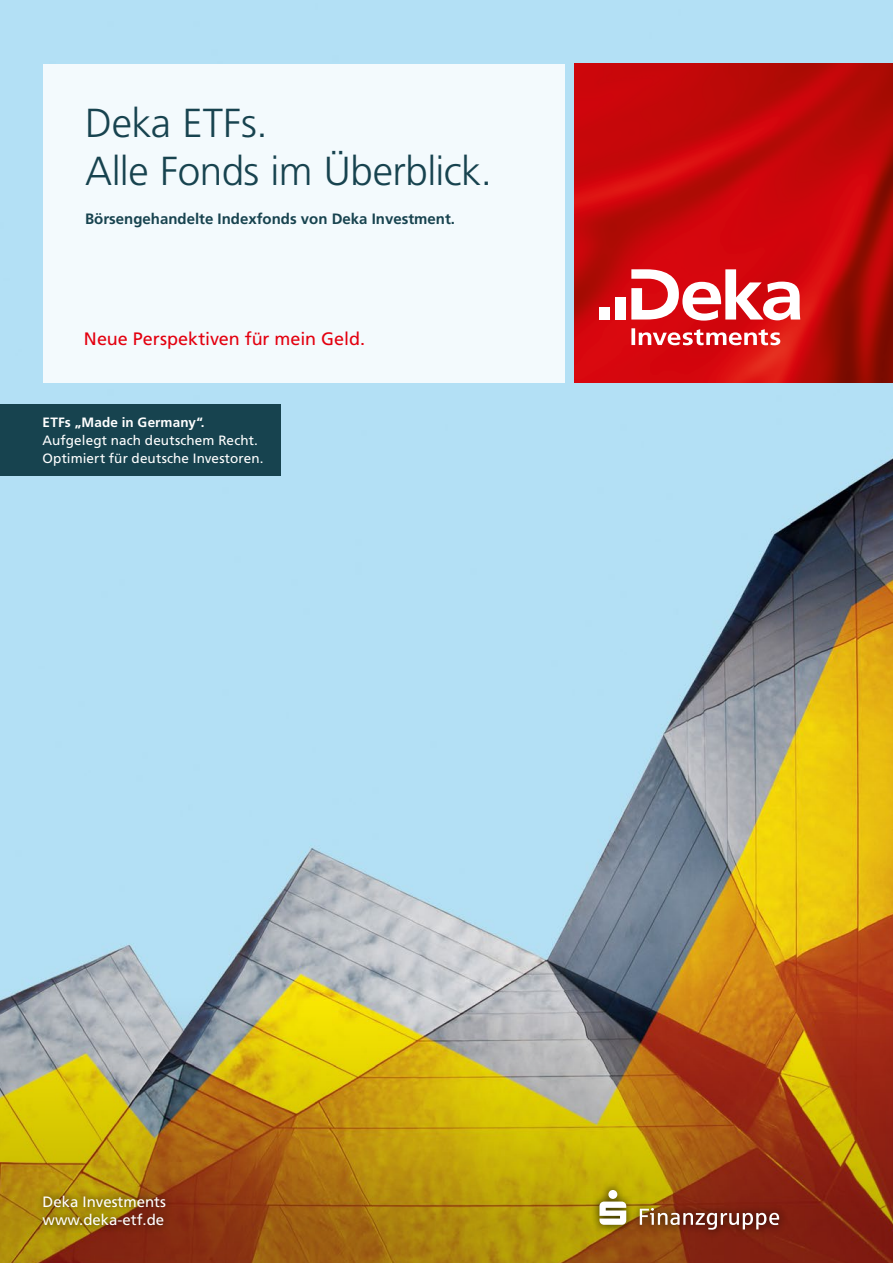
<style>
.page{position:relative;width:893px;height:1263px;background:#fff}
.page>*{position:absolute;margin:0;border:0;box-sizing:border-box;transform-origin:0 0}
.t1{font:300 40.5px/48.6px "Deka Frutiger OTPS";letter-spacing:-.015em;color:#17434f}
.t2{font:18px "Deka Frutiger OTPS";letter-spacing:-.005em;color:#e3000f}
.t3{font:700 15px "Deka Frutiger OTPS";color:#17434f}
.t4{font:15px/18px "Deka Frutiger OTPS";color:#fff}
.t5{font:13.5px/18px "Deka Frutiger OTPS";letter-spacing:.01em;color:#fff}
.t6{font:700 13.5px "Deka Frutiger OTPS";letter-spacing:.01em;color:#fff}
</style>
<div class="page">
<img style="left:0;top:0;width:893px;height:821px">
<img style="left:0;top:821px;width:893px;height:442px">
<div style="left:43px;top:64px;width:521px;height:319px;background:#f3fafd"></div>
<div style="left:0;top:404px;width:281px;height:72px;background:#17434f"></div>
<div style="left:35px;top:1187px;width:139px;height:47px;background:#000;opacity:.8"></div>
<div style="left:590px;top:1181px;width:198px;height:58px;background:#000;opacity:.8"></div>
<svg style="left:599px;top:1190px;width:27px;height:35px"></svg>
<svg style="left:640px;top:1208px;width:139px;height:22px;background:#935b48"></svg>
<img style="left:574px;top:64px;width:319px;height:319px">
<svg style="left:631px;top:269px;width:169px;height:52px"></svg>
<div style="left:615px;top:297px;width:11px;height:23px;background:#fff"></div>
<div style="left:600px;top:307px;width:10px;height:13px;background:#fff"></div>
<svg style="left:631px;top:328px;width:149px;height:17px"></svg>
<h1 class="t1" style="left:85px;top:98px;width:408px">Deka ETFs.<br>Alle Fonds im Überblick.</h1>
<p class="t3" style="left:85px;top:210px;width:372px">Börsengehandelte Indexfonds von Deka Investment.</p>
<h2 class="t2" style="left:84px;top:328px;width:283px">Neue Perspektiven für mein Geld.</h2>
<p class="t6" style="left:43px;top:414px;width:164px">ETFs „Made in Germany“.</p>
<p class="t5" style="left:43px;top:431px;width:223px">Aufgelegt nach deutschem Recht.<br>Optimiert für deutsche Investoren.</p>
<p class="t4" style="left:43px;top:1192px;width:125px">Deka Investments www.deka-etf.de</p>
</div>
